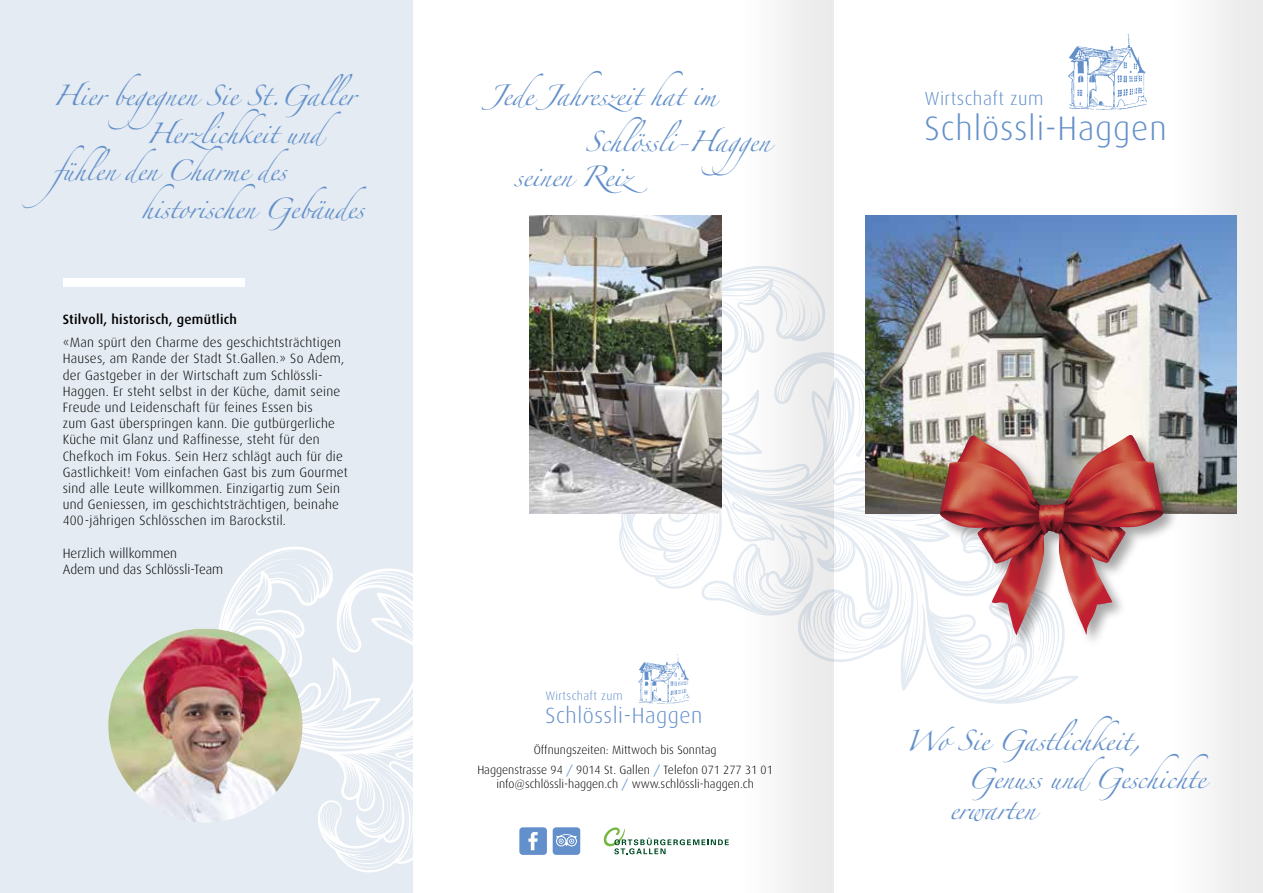
<style>
.page{position:relative;width:1263px;height:893px;background:#fff}
.page>*{position:absolute;margin:0;border:0;box-sizing:border-box;transform-origin:0 0}
.t1{font:300 34.05px "Dax";letter-spacing:.025em;color:#6390ca}
.t2{font:300 22.05px "Dax";letter-spacing:.025em;color:#6390ca}
.t3{font:300 18.9px "Dax";letter-spacing:.025em;color:#6390ca}
.t4{font:18.6px/37.8px "Zapfino";letter-spacing:-.025em;color:#6390ca}
.t5{font:300 13.5px/16.2px "Dax";letter-spacing:.015em;color:#000}
.t6{font:500 13.5px "Dax";letter-spacing:.015em;color:#000}
.t7{font:300 12.15px "Dax";letter-spacing:.025em;color:#6390ca}
.t8{font:300 12px/19.5px "Dax";color:#000;text-align:center}
.s1{font-weight:400;color:#6390ca}
</style>
<div class="page">
<div style="left:412px;top:0;width:421px;height:893px;background:linear-gradient(to right,#fff,#f6f6f6)"></div>
<div style="left:842px;top:0;width:421px;height:893px;background:linear-gradient(to right,#fff,#f6f6f6)"></div>
<svg style="left:619px;top:264px;width:460px;height:440px"></svg>
<div style="left:0;top:0;width:412px;height:893px;background:#e4ebf2"></div>
<svg style="left:219px;top:545px;width:431px;height:329px"></svg>
<div style="left:63px;top:278px;width:181px;height:8px;background:#fff"></div>
<img style="left:108px;top:629px;width:194px;height:194px">
<img style="left:1060px;top:32px;width:94px;height:79px">
<img style="left:865px;top:216px;width:371px;height:297px">
<img style="left:530px;top:216px;width:191px;height:297px">
<div style="left:938px;top:433px;width:241px;height:217px;background:#000;opacity:.35"></div>
<svg style="left:940px;top:435px;width:223px;height:200px"></svg>
<img style="left:634px;top:653px;width:60px;height:51px">
<svg style="left:603px;top:827px;width:126px;height:27px"></svg>
<div style="left:553px;top:827px;width:27px;height:28px;background:#6390ca;border-radius:3px"></div>
<svg style="left:556px;top:834px;width:21px;height:12px"></svg>
<div style="left:519px;top:827px;width:28px;height:28px;background:#6390ca;border-radius:3px"></div>
<svg style="left:528px;top:832px;width:10px;height:18px"></svg>
<h3 class="t4" style="left:53px;top:80px;width:304px">Hier begegnen Sie St.Galler</h3>
<h3 class="t4" style="left:146px;top:117px;width:197px">Herzlichkeit und</h3>
<h3 class="t4" style="left:53px;top:155px;width:237px">fühlen den Charme des</h3>
<h3 class="t4" style="left:141px;top:193px;width:227px">historischen Gebäudes</h3>
<p class="t6" style="left:63px;top:311px;width:176px">Stilvoll, historisch, gemütlich</p>
<p class="t5" style="left:63px;top:335px;width:287px">«Man spürt den Charme des geschichtsträchtigen Hauses, am Rande der Stadt St.Gallen.» So Adem, der Gastgeber in der Wirtschaft zum Schlössli-Haggen. Er steht selbst in der Küche, damit seine Freude und Leidenschaft für feines Essen bis<br>zum Gast überspringen kann. Die gutbürgerliche Küche mit Glanz und Raffinesse, steht für den Chefkoch im Fokus. Sein Herz schlägt auch für die Gastlichkeit! Vom einfachen Gast bis zum Gourmet sind alle Leute willkommen. Einzigartig zum Sein und Geniessen, im geschichtsträchtigen, beinahe 400-jährigen Schlösschen im Barockstil.</p>
<p class="t5" style="left:63px;top:545px;width:162px">Herzlich willkommen<br>Adem und das Schlössli-Team</p>
<h3 class="t4" style="left:488px;top:80px;width:230px">Jede Jahreszeit hat im</h3>
<h3 class="t4" style="left:514px;top:128px;width:264px;line-height:34.3px;text-indent:71px">Schlössli-Haggen seinen Reiz</h3>
<p class="t7" style="left:545px;top:690px;width:79px">Wirtschaft zum</p>
<h2 class="t2" style="left:545px;top:703px;width:159px">Schlössli-Haggen</h2>
<p class="t8" style="left:477px;top:740px;width:297px">Öffnungszeiten: Mittwoch bis Sonntag<br>Haggenstrasse 94 <span class="s1">/</span> 9014 St. Gallen <span class="s1">/</span> Telefon 071 277 31 01</p>
<p class="t8" style="left:496px;top:774px;width:259px">info@schlössli-haggen.ch <span class="s1">/</span> www.schlössli-haggen.ch</p>
<h3 class="t3" style="left:924px;top:88px;width:121px">Wirtschaft zum</h3>
<h1 class="t1" style="left:924px;top:109px;width:244px">Schlössli-Haggen</h1>
<h3 class="t4" style="left:967px;top:725px;width:242px;text-indent:-62px">Wo Sie Gastlichkeit,<br>Genuss undGeschichte</h3>
<h3 class="t4" style="left:949px;top:793px;width:88px">erwarten</h3>
</div>
